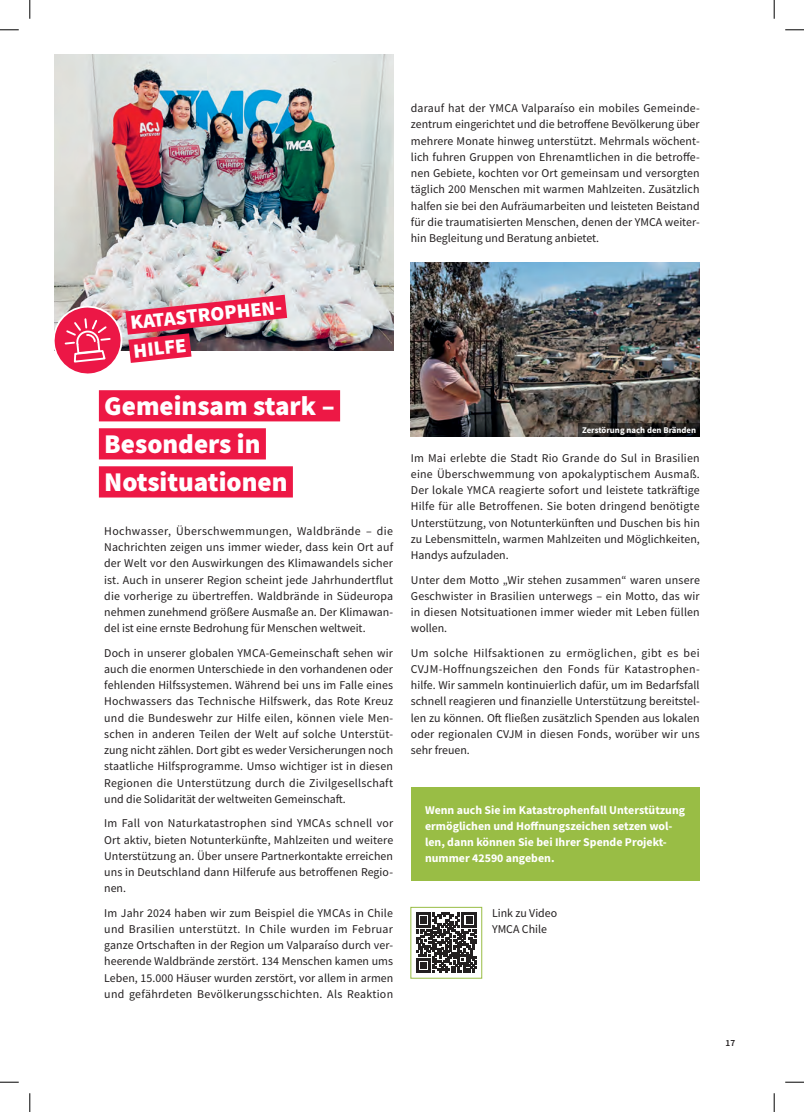
<style>
.page{position:relative;width:804px;height:1112px;background:#fff}
.page>*{position:absolute;margin:0;border:0;box-sizing:border-box;transform-origin:0 0}
.t1{font:900 27.12px/38px "Source Sans Pro";color:#fff}
.t2{font:900 20.25px/28.4px "Source Sans Pro";color:#fff}
.t3{font:11.88px/16.2px "Source Sans Pro";color:#231f20;text-align:justify}
.t4{font:700 11.88px/16.2px "Source Sans Pro";color:#fff}
.t5{font:600 9.38px "Source Sans Pro";color:#231f20}
.t6{font:700 8.75px "Source Sans Pro";color:#fff}
</style>
<div class="page">
<img style="left:55px;top:55px;width:338px;height:295px">
<img style="left:411px;top:263px;width:288px;height:173px">
<svg style="left:578px;top:423px;width:121px;height:13px;background:#211f1e"></svg>
<img style="left:54px;top:281px;width:257px;height:93px">
<div style="left:99px;top:390px;width:241px;height:31px;background:#ed1845"></div>
<div style="left:99px;top:428px;width:167px;height:31px;background:#ed1845"></div>
<div style="left:99px;top:466px;width:194px;height:32px;background:#ed1845"></div>
<div style="left:411px;top:787px;width:288px;height:93px;background:#99bd45"></div>
<svg style="left:416px;top:913px;width:60px;height:60px"></svg>
<div style="left:410px;top:907px;width:72px;height:71px;border:1px solid #99bd45"></div>
<svg style="left:0;top:29px;width:19px;height:2px"></svg>
<svg style="left:785px;top:29px;width:19px;height:2px"></svg>
<svg style="left:0;top:1081px;width:19px;height:2px"></svg>
<svg style="left:785px;top:1081px;width:19px;height:2px"></svg>
<svg style="left:29px;top:0;width:2px;height:19px"></svg>
<svg style="left:29px;top:1093px;width:2px;height:19px"></svg>
<svg style="left:773px;top:0;width:2px;height:19px"></svg>
<svg style="left:773px;top:1093px;width:2px;height:19px"></svg>
<p class="t3" style="left:411px;top:100px;width:290px">darauf hat der YMCA Valparaíso ein mobiles Gemeinde&shy;zentrum eingerichtet und die betroffene Bevölkerung über mehrere Monate hinweg unterstützt. Mehrmals wöchent&shy;lich fuhren Gruppen von Ehrenamtlichen in die betroffe&shy;nen Gebiete, kochten vor Ort gemeinsam und versorgten täglich 200 Menschen mit warmen Mahlzeiten. Zusätzlich halfen sie bei den Aufräumarbeiten und leisteten Beistand für die traumatisierten Menschen, denen der YMCA weiter&shy;hin Begleitung und Beratung anbietet.</p>
<h2 class="t2" style="left:129px;top:308px;width:157px;rotate:-6deg">KATASTROPHEN-<br>HILFE</h2>
<h1 class="t1" style="left:104px;top:386px;width:232px">Gemeinsam stark –<br>Besonders in<br>Notsituationen</h1>
<p class="t3" style="left:104px;top:523px;width:290px">Hochwasser, Überschwemmungen, Waldbrände – die Nachrichten zeigen uns immer wieder, dass kein Ort auf der Welt vor den Auswirkungen des Klimawandels sicher ist. Auch in unserer Region scheint jede Jahrhundertflut die vorherige zu übertreffen. Waldbrände in Südeuropa nehmen zunehmend größere Ausmaße an. Der Klimawan&shy;del ist eine ernste Bedrohung für Menschen weltweit.</p>
<p class="t3" style="left:104px;top:645px;width:290px">Doch in unserer globalen YMCA-Gemeinschaft sehen wir auch die enormen Unterschiede in den vorhandenen oder fehlenden Hilfssystemen. Während bei uns im Falle eines Hochwassers das Technische Hilfswerk, das Rote Kreuz und die Bundeswehr zur Hilfe eilen, können viele Men&shy;schen in anderen Teilen der Welt auf solche Unterstüt&shy;zung nicht zählen. Dort gibt es weder Versicherungen noch staatliche Hilfsprogramme. Umso wichtiger ist in diesen Regionen die Unterstützung durch die Zivilgesellschaft und die Solidarität der weltweiten Gemeinschaft.</p>
<p class="t3" style="left:104px;top:815px;width:290px">Im Fall von Naturkatastrophen sind YMCAs schnell vor Ort aktiv, bieten Notunterkünfte, Mahlzeiten und weitere Unterstützung an. Über unsere Partnerkontakte erreichen uns in Deutschland dann Hilferufe aus betroffenen Regio&shy;nen.</p>
<p class="t3" style="left:104px;top:904px;width:290px">Im Jahr 2024 haben wir zum Beispiel die YMCAs in Chile und Brasilien unterstützt. In Chile wurden im Februar ganze Ortschaften in der Region um Valparaíso durch ver&shy;heerende Waldbrände zerstört. 134 Menschen kamen ums Leben, 15.000 Häuser wurden zerstört, vor allem in armen und gefährdeten Bevölkerungsschichten. Als Reaktion</p>
<p class="t6" style="left:582px;top:424px;width:116px">Zerstörung nach den Bränden</p>
<p class="t3" style="left:411px;top:450px;width:290px">Im Mai erlebte die Stadt Rio Grande do Sul in Brasilien eine Überschwemmung von apokalyptischem Ausmaß.<br>Der lokale YMCA reagierte sofort und leistete tatkräftige Hilfe für alle Betroffenen. Sie boten dringend benötigte Unterstützung, von Notunterkünften und Duschen bis hin zu Lebensmitteln, warmen Mahlzeiten und Möglichkeiten, Handys aufzuladen.</p>
<p class="t3" style="left:411px;top:571px;width:290px">Unter dem Motto „Wir stehen zusammen“ waren unsere Geschwister in Brasilien unterwegs – ein Motto, das wir in diesen Notsituationen immer wieder mit Leben füllen wollen.</p>
<p class="t3" style="left:411px;top:645px;width:290px">Um solche Hilfsaktionen zu ermöglichen, gibt es bei CVJM-Hoffnungszeichen den Fonds für Katastrophen&shy;hilfe. Wir sammeln kontinuierlich dafür, um im Bedarfsfall schnell reagieren und finanzielle Unterstützung bereitstel&shy;len zu können. Oft fließen zusätzlich Spenden aus lokalen oder regionalen CVJM in diesen Fonds, worüber wir uns sehr freuen.</p>
<p class="t4" style="left:425px;top:801px;width:262px">Wenn auch Sie im Katastrophenfall Unterstützung ermöglichen und Hoffnungszeichen setzen wol&shy;len, dann können Sie bei Ihrer Spende Projekt&shy;nummer 42590 angeben.</p>
<p class="t3" style="left:492px;top:904px;width:67px">Link zu Video<br>YMCA Chile</p>
<p class="t5" style="left:725px;top:1037px;width:11px">17</p>
</div>
